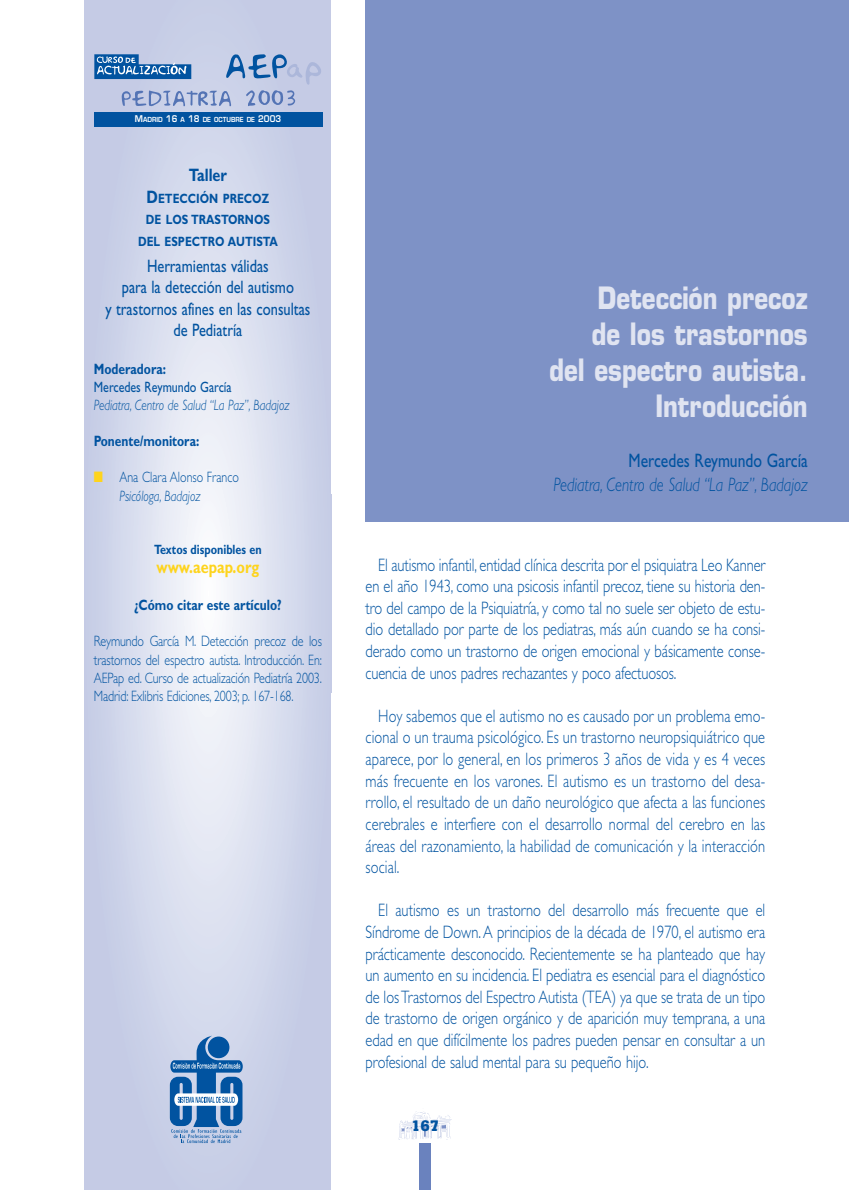
<style>
.page{position:relative;width:849px;height:1190px;background:#fff}
.page>*{position:absolute;margin:0;border:0;box-sizing:border-box;transform-origin:0 0}
.t1{font:700 30px/36px "Eurostile";color:#e0e4f1;text-align:right;scale:.8 1}
.t2{font:italic 300 19.5px "Gill Sans";color:#0153a0;scale:.8 1}
.t3{font:19.5px "Gill Sans";color:#0153a0;scale:.8 1}
.t4{font:300 18px/21.6px "Gill Sans";color:#0153a0;text-align:justify;scale:.8 1}
.t5{font:18px/21.6px "Gill Sans";color:#0153a0;text-align:center;scale:.8 1}
.t6{font:700 18px "Gill Sans";color:#fed41d;scale:.8 1}
.t7{font:700 18px "Gill Sans";color:#0153a0;scale:.8 1}
.t8{font:300 15px/18px "Gill Sans";letter-spacing:-.01em;color:#0153a0;scale:.8 1}
.t9{font:700 15px "Gill Sans";color:#0153a0;scale:.8 1}
.t10{font:italic 300 15px "Gill Sans";color:#0153a0;scale:.8 1}
.t11{font:15px "Gill Sans";color:#0153a0;scale:.8 1}
.t12{font:700 15px "Boton";color:#0153a0}
.t13{font:700 13.5px/21.6px "Gill Sans";color:#0153a0;text-align:center;scale:.8 1}
.t14{font:600 6.75px "Eurostile";color:#fff;scale:.9 1}
.s1{font-size:9px}
.s2{font-size:18px}
.s3{color:#fed41d}
.s4{font-style:italic}
</style>
<div class="page">
<div style="left:366px;top:0;width:483px;height:521px;background:#7e92c6"></div>
<div style="left:420px;top:1124px;width:11px;height:65px;background:#6a82be"></div>
<div style="left:394px;top:1104px;width:62px;height:39px;background:#fff"></div>
<svg style="left:399px;top:1111px;width:52px;height:28px"></svg>
<svg style="left:85px;top:0;width:246px;height:1189px;background:#d3d9ec"></svg>
<div style="left:94px;top:112px;width:228px;height:14px;background:#0153a0"></div>
<svg style="left:94px;top:54px;width:228px;height:53px;background:#a0b4d7"></svg>
<svg style="left:170px;top:1035px;width:73px;height:108px;background:#6b96c6"></svg>
<p class="t14" style="left:135px;top:117px;width:164px"><span class="s1">M</span>ADRID <span class="s1">16</span> A <span class="s1">18</span> DE OCTUBRE DE <span class="s1">2003</span></p>
<p class="t7" style="left:189px;top:169px;width:49px">Taller</p>
<p class="t13" style="left:138px;top:189px;width:176px"><span class="s2">D</span>ETECCIÓN PRECOZ<br>DE LOS TRASTORNOS<br>DEL ESPECTRO AUTISTA</p>
<p class="t5" style="left:105px;top:257px;width:258px">Herramientas válidas<br>para la detección del autismo<br>y trastornos afines en las consultas de Pediatría</p>
<p class="t9" style="left:94px;top:364px;width:92px">Moderadora:</p>
<p class="t11" style="left:94px;top:382px;width:174px">Mercedes Reymundo García</p>
<p class="t10" style="left:94px;top:400px;width:246px">Pediatra, Centro de Salud “La Paz”, Badajoz</p>
<p class="t9" style="left:94px;top:436px;width:133px">Ponente/monitora:</p>
<p class="t8" style="left:119px;top:469px;width:151px;line-height:18.6px;text-indent:-26px"><span class="s3">■</span> Ana Clara Alonso Franco<br><span class="s4">Psicóloga, Badajoz</span></p>
<p class="t13" style="left:154px;top:540px;width:136px">Textos disponibles en</p>
<p class="t6" style="left:156px;top:560px;width:130px">www.aepap.org</p>
<p class="t9" style="left:134px;top:600px;width:186px">¿Cómo citar este artículo?</p>
<p class="t8" style="left:94px;top:634px;width:287px;text-align:justify">Reymundo García M. Detección precoz de los trastornos del espectro autista. Introducción. En:<br>AEPap ed. Curso de actualización Pediatría 2003.<br>Madrid: Exlibris Ediciones, 2003; p. 167-168.</p>
<h1 class="t1" style="left:549px;top:283px;width:324px">Detección precoz<br>de los trastornos del espectro autista.<br>Introducción</h1>
<p class="t3" style="left:629px;top:454px;width:225px">Mercedes Reymundo García</p>
<p class="t2" style="left:553px;top:477px;width:319px">Pediatra, Centro de Salud “La Paz”, Badajoz</p>
<p class="t4" style="left:366px;top:555px;width:501px;text-indent:13px">El autismo infantil, entidad clínica descrita por el psiquiatra Leo Kanner en el año 1943, como una psicosis infantil precoz, tiene su historia den&shy;tro del campo de la Psiquiatría, y como tal no suele ser objeto de estu&shy;dio detallado por parte de los pediatras, más aún cuando se ha consi&shy;derado como un trastorno de origen emocional y básicamente conse&shy;cuencia de unos padres rechazantes y poco afectuosos.</p>
<p class="t4" style="left:366px;top:707px;width:501px;text-indent:13px">Hoy sabemos que el autismo no es causado por un problema emo&shy;cional o un trauma psicológico. Es un trastorno neuropsiquiátrico que aparece, por lo general, en los primeros 3 años de vida y es 4 veces más frecuente en los varones. El autismo es un trastorno del desa&shy;rrollo, el resultado de un daño neurológico que afecta a las funciones cerebrales e interfiere con el desarrollo normal del cerebro en las áreas del razonamiento, la habilidad de comunicación y la interacción social.</p>
<p class="t4" style="left:366px;top:901px;width:501px;text-indent:13px">El autismo es un trastorno del desarrollo más frecuente que el Síndrome de Down. A principios de la década de 1970, el autismo era prácticamente desconocido. Recientemente se ha planteado que hay un aumento en su incidencia. El pediatra es esencial para el diagnóstico de los Trastornos del Espectro Autista (TEA) ya que se trata de un tipo de trastorno de origen orgánico y de aparición muy temprana, a una edad en que difícilmente los padres pueden pensar en consultar a un profesional de salud mental para su pequeño hijo.</p>
<p class="t12" style="left:411px;top:1120px;width:30px">167</p>
</div>
